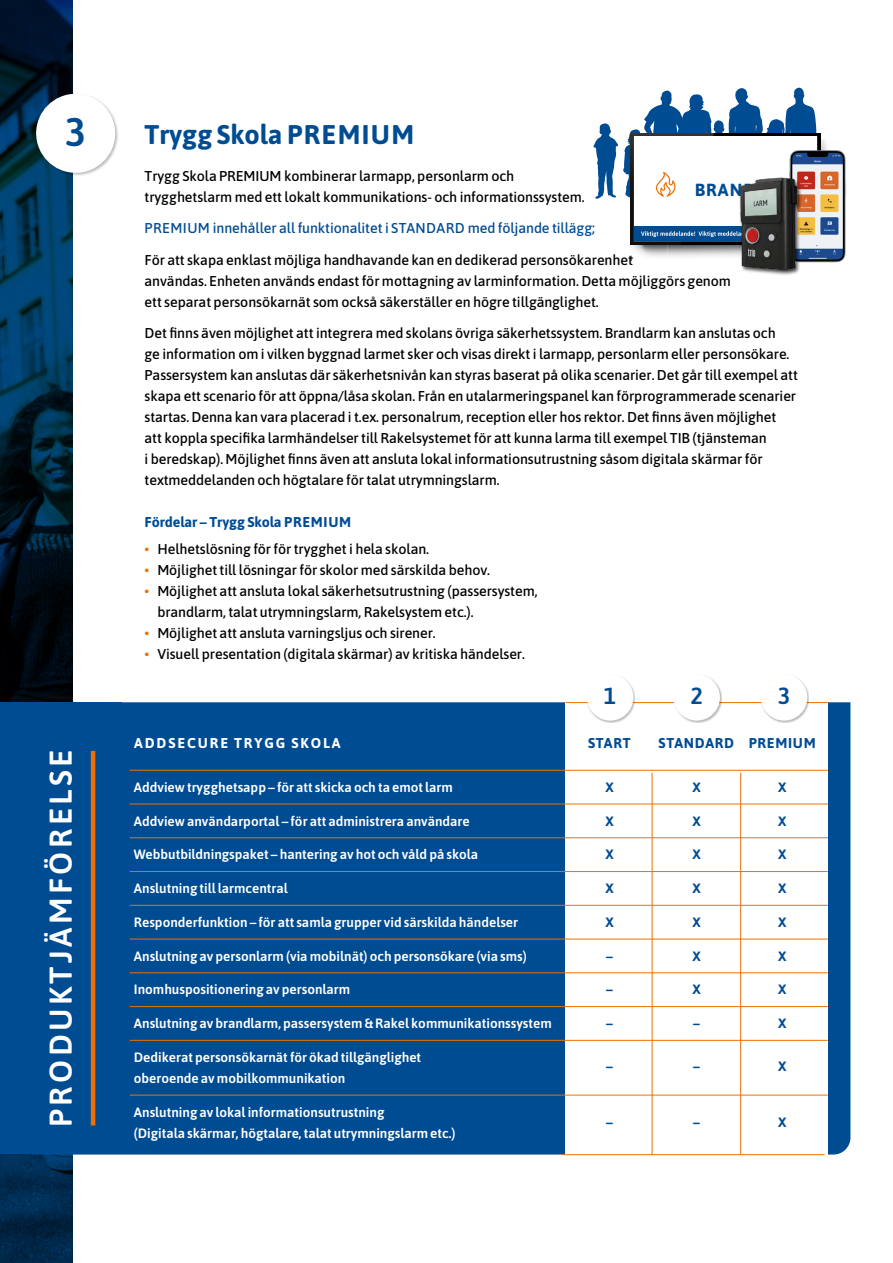
<style>
.page{position:relative;width:893px;height:1263px;background:#fff}
.page>*{position:absolute;margin:0;border:0;box-sizing:border-box;transform-origin:0 0}
.t1{font:600 39.75px "Asap";color:#004c93}
.t2{font:600 31.5px "Asap";letter-spacing:.11em;color:#fff}
.t3{font:700 27px "Asap";letter-spacing:.01em;color:#004c93}
.t4{font:600 23.4px "Asap";color:#004c93}
.t5{font:700 17.55px "Asap";letter-spacing:.06em;color:#004c93}
.t6{font:500 14.25px/21px "Asap";letter-spacing:-.005em;color:#000}
.t7{font:500 14.25px "Asap";letter-spacing:-.005em;color:#004c93}
.t8{font:700 14.25px "Asap";letter-spacing:-.005em;color:#004c93}
.t9{font:700 14.25px "Asap";letter-spacing:.05em;color:#004c93}
.t10{font:700 14.25px "Asap";letter-spacing:.135em;color:#fff}
.t11{font:600 13.5px/21px "Asap";color:#fff}
.t12{font:700 13.5px "Asap";color:#004c93}
.s1{color:#ee7100}
</style>
<div class="page">
<img style="left:0;top:0;width:72px;height:1263px">
<img style="left:632px;top:245px;width:104px;height:12px">
<img style="left:820px;top:139px;width:6px;height:6px">
<img style="left:630px;top:133px;width:190px;height:112px">
<div style="left:634px;top:226px;width:182px;height:15px;background:#004c93"></div>
<div style="left:634px;top:136px;width:182px;height:90px;background:#fff"></div>
<svg style="left:641px;top:231px;width:95px;height:6px"></svg>
<svg style="left:593px;top:87px;width:223px;height:113px"></svg>
<img style="left:784px;top:145px;width:62px;height:118px">
<div style="left:738px;top:177px;width:64px;height:99px;background:#000;opacity:.75"></div>
<img style="left:736px;top:171px;width:68px;height:103px">
<div style="left:121px;top:702px;width:729px;height:452px;background:#004c93"></div>
<div style="left:566px;top:671px;width:262px;height:503px;background:#fff"></div>
<div style="left:0;top:702px;width:121px;height:452px;background:#004c93"></div>
<hr style="left:130px;top:770px;width:698px;height:1px;background:#ee7100">
<hr style="left:130px;top:804px;width:698px;height:1px;background:#ee7100">
<hr style="left:130px;top:837px;width:698px;height:1px;background:#ee7100">
<hr style="left:130px;top:871px;width:698px;height:1px;background:#ee7100">
<hr style="left:130px;top:905px;width:698px;height:1px;background:#ee7100">
<hr style="left:130px;top:939px;width:698px;height:1px;background:#ee7100">
<hr style="left:130px;top:972px;width:698px;height:1px;background:#ee7100">
<hr style="left:130px;top:1006px;width:698px;height:1px;background:#ee7100">
<hr style="left:130px;top:1040px;width:698px;height:1px;background:#ee7100">
<hr style="left:130px;top:1095px;width:698px;height:1px;background:#ee7100">
<hr style="left:652px;top:773px;width:1px;height:382px;background:#ee7100">
<hr style="left:91px;top:751px;width:4px;height:374px;background:#ee7100">
<hr style="left:740px;top:773px;width:1px;height:381px;background:#ee7100">
<hr style="left:562px;top:1154px;width:263px;height:1px;background:#ee7100">
<hr style="left:566px;top:702px;width:262px;height:1px;background:#ee7100">
<div style="left:587px;top:674px;width:48px;height:48px;background:#000;opacity:.25"></div>
<div style="left:587px;top:674px;width:46px;height:46px;background:#fff;border-radius:50%"></div>
<div style="left:673px;top:674px;width:48px;height:48px;background:#000;opacity:.25"></div>
<div style="left:673px;top:674px;width:47px;height:46px;background:#fff;border-radius:50%"></div>
<div style="left:761px;top:674px;width:48px;height:48px;background:#000;opacity:.25"></div>
<div style="left:761px;top:674px;width:46px;height:46px;background:#fff;border-radius:50%"></div>
<div style="left:36px;top:94px;width:83px;height:82px;background:#000;opacity:.25"></div>
<div style="left:36px;top:94px;width:79px;height:79px;background:#fff;border-radius:50%"></div>
<h1 class="t1" style="left:65px;top:104px;width:23px">3</h1>
<h2 class="t2" style="left:39px;top:1127px;width:379px;rotate:-90deg">PRODUKTJÄMFÖRELSE</h2>
<h3 class="t3" style="left:145px;top:116px;width:271px">Trygg Skola PREMIUM</h3>
<p class="t6" style="left:145px;top:164px;width:442px">Trygg Skola PREMIUM kombinerar larmapp, personlarm och trygghetslarm med ett lokalt kommunikations- och informationssystem.</p>
<p class="t7" style="left:145px;top:218px;width:452px">PREMIUM innehåller all funktionalitet i STANDARD med följande tillägg;</p>
<p class="t6" style="left:145px;top:248px;width:588px">För att skapa enklast möjliga handhavande kan en dedikerad personsökarenhet<br>användas. Enheten används endast för mottagning av larminformation. Detta möjliggörs genom ett separat personsökarnät som också säkerställer en högre tillgänglighet.</p>
<p class="t6" style="left:145px;top:322px;width:655px">Det finns även möjlighet att integrera med skolans övriga säkerhetssystem. Brandlarm kan anslutas och<br>ge information om i vilken byggnad larmet sker och visas direkt i larmapp, personlarm eller personsökare.<br>Passersystem kan anslutas där säkerhetsnivån kan styras baserat på olika scenarier. Det går till exempel att skapa ett scenario för att öppna/låsa skolan. Från en utalarmeringspanel kan förprogrammerade scenarier startas. Denna kan vara placerad i t.ex. personalrum, reception eller hos rektor. Det finns även möjlighet<br>att koppla specifika larmhändelser till Rakelsystemet för att kunna larma till exempel TIB (tjänsteman<br>i beredskap). Möjlighet finns även att ansluta lokal informationsutrustning såsom digitala skärmar för textmeddelanden och högtalare för talat utrymningslarm.</p>
<p class="t8" style="left:145px;top:512px;width:208px">Fördelar – Trygg Skola PREMIUM</p>
<p class="t6" style="left:145px;top:537px;width:286px"><span class="s1">•</span> Helhetslösning för för trygghet i hela skolan.</p>
<p class="t6" style="left:145px;top:558px;width:347px"><span class="s1">•</span> Möjlighet till lösningar för skolor med särskilda behov.</p>
<p class="t6" style="left:157px;top:579px;width:382px;text-indent:-13px"><span class="s1">•</span> Möjlighet att ansluta lokal säkerhetsutrustning (passersystem, brandlarm, talat utrymningslarm, Rakelsystem etc.).</p>
<p class="t6" style="left:145px;top:621px;width:293px"><span class="s1">•</span> Möjlighet att ansluta varningsljus och sirener.</p>
<p class="t6" style="left:145px;top:642px;width:382px"><span class="s1">•</span> Visuell presentation (digitala skärmar) av kritiska händelser.</p>
<p class="t5" style="left:695px;top:177px;width:62px">BRAND</p>
<h3 class="t4" style="left:604px;top:679px;width:14px">1</h3>
<h3 class="t4" style="left:690px;top:679px;width:14px">2</h3>
<h3 class="t4" style="left:778px;top:679px;width:14px">3</h3>
<p class="t10" style="left:134px;top:732px;width:208px">ADDSECURE TRYGG SKOLA</p>
<p class="t9" style="left:588px;top:732px;width:44px">START</p>
<p class="t9" style="left:659px;top:732px;width:159px">STANDARD PREMIUM</p>
<p class="t11" style="left:134px;top:776px;width:321px">Addview trygghetsapp – för att skicka och ta emot larm</p>
<p class="t12" style="left:606px;top:777px;width:10px">X</p>
<p class="t12" style="left:693px;top:777px;width:10px">X</p>
<p class="t12" style="left:778px;top:777px;width:10px">X</p>
<p class="t11" style="left:134px;top:810px;width:337px">Addview användarportal – för att administrera användare</p>
<p class="t12" style="left:606px;top:811px;width:10px">X</p>
<p class="t12" style="left:693px;top:811px;width:10px">X</p>
<p class="t12" style="left:778px;top:811px;width:10px">X</p>
<p class="t11" style="left:134px;top:843px;width:346px">Webbutbildningspaket – hantering av hot och våld på skola</p>
<p class="t12" style="left:606px;top:845px;width:10px">X</p>
<p class="t12" style="left:693px;top:845px;width:10px">X</p>
<p class="t12" style="left:778px;top:845px;width:10px">X</p>
<p class="t11" style="left:134px;top:877px;width:155px">Anslutning till larmcentral</p>
<p class="t12" style="left:606px;top:879px;width:10px">X</p>
<p class="t12" style="left:693px;top:879px;width:10px">X</p>
<p class="t12" style="left:778px;top:879px;width:10px">X</p>
<p class="t11" style="left:134px;top:911px;width:386px">Responderfunktion – för att samla grupper vid särskilda händelser</p>
<p class="t12" style="left:606px;top:912px;width:10px">X</p>
<p class="t12" style="left:692px;top:912px;width:10px">X</p>
<p class="t12" style="left:778px;top:912px;width:10px">X</p>
<p class="t11" style="left:134px;top:945px;width:394px">Anslutning av personlarm (via mobilnät) och personsökare (via sms)</p>
<p class="t12" style="left:606px;top:946px;width:8px">–</p>
<p class="t12" style="left:692px;top:946px;width:10px">X</p>
<p class="t12" style="left:778px;top:946px;width:10px">X</p>
<p class="t11" style="left:134px;top:978px;width:218px">Inomhuspositionering av personlarm</p>
<p class="t12" style="left:606px;top:980px;width:8px">–</p>
<p class="t12" style="left:692px;top:980px;width:10px">X</p>
<p class="t12" style="left:778px;top:980px;width:10px">X</p>
<p class="t11" style="left:134px;top:1012px;width:419px">Anslutning av brandlarm, passersystem &amp; Rakel kommunikationssystem</p>
<p class="t12" style="left:606px;top:1014px;width:8px">–</p>
<p class="t12" style="left:693px;top:1014px;width:8px">–</p>
<p class="t12" style="left:778px;top:1014px;width:10px">X</p>
<p class="t11" style="left:134px;top:1046px;width:289px">Dedikerat personsökarnät för ökad tillgänglighet oberoende av mobilkommunikation</p>
<p class="t12" style="left:606px;top:1056px;width:8px">–</p>
<p class="t12" style="left:693px;top:1056px;width:8px">–</p>
<p class="t12" style="left:778px;top:1056px;width:10px">X</p>
<p class="t11" style="left:134px;top:1101px;width:323px">Anslutning av lokal informationsutrustning<br>(Digitala skärmar, högtalare, talat utrymningslarm etc.)</p>
<p class="t12" style="left:606px;top:1113px;width:8px">–</p>
<p class="t12" style="left:693px;top:1113px;width:8px">–</p>
<p class="t12" style="left:778px;top:1113px;width:10px">X</p>
</div>
